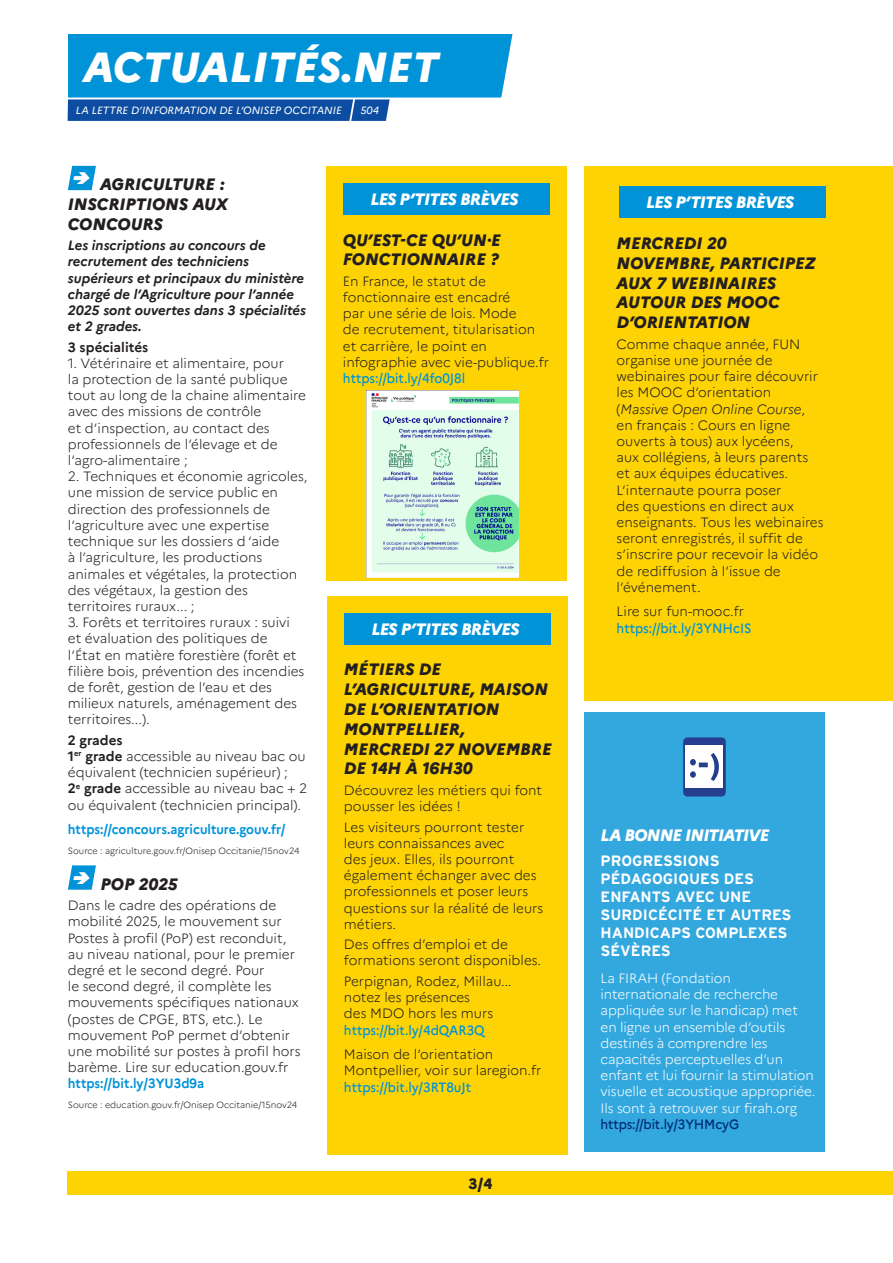
<style>
.page{position:relative;width:893px;height:1263px;background:#fff}
.page>*{position:absolute;margin:0;border:0;box-sizing:border-box;transform-origin:0 0}
.t1{font:italic 800 42px "Marianne";color:#fff}
.TITRE{font:italic 800 16.5px/19.8px "Marianne";color:#231f20}
.TITRE-2{font:italic 800 16.5px "Marianne";letter-spacing:-.045em;color:#fff}
.TITRE-3{font:700 15px/18px "Interstate";color:#fff}
.t2{font:800 15px "Marianne";color:#231f20}
.TEXTE_COURANT{font:300 13.5px/16.2px "Marianne";color:#231f20}
.TITRE-4{font:300 13.5px/16.2px "Marianne";color:#231f20}
.TITRE-5{font:300 13.5px/16.2px "Marianne";letter-spacing:-.01em;color:#fff}
.TEXTE_COURANT-2{font:italic 700 13.5px/16.2px "Marianne";color:#231f20}
.TEXTE_COURANT-3{font:500 13.5px/16.2px "Marianne";color:#0093d8;scale:.93 1}
.TEXTE_COURANT-4{font:700 13.5px "Marianne";color:#0093d8;scale:.93 1}
.TEXTE_COURANT-5{font:700 13.5px "Marianne";color:#231f20}
.TITRE-6{font:italic 10.5px "Marianne";color:#fff}
.TITRE-7{font:300 9px "Marianne";color:#231f20}
.s1{font-weight:700}
.s2{font-weight:700;color:#0093d8}
.s3{font-weight:500;color:#0093d8}
.s4{font-style:italic}
.s5{font-weight:300;color:#231f20}
.s6{font-weight:500;color:#002c76}
</style>
<div class="page">
<svg style="left:67px;top:34px;width:445px;height:87px;background:#1c91d2"></svg>
<div style="left:68px;top:1171px;width:825px;height:24px;background:#fed304"></div>
<div style="left:326px;top:166px;width:241px;height:414px;background:#fed304"></div>
<div style="left:584px;top:166px;width:309px;height:535px;background:#fed304"></div>
<div style="left:584px;top:712px;width:241px;height:439px;background:#33a8df"></div>
<div style="left:683px;top:737px;width:43px;height:59px;background:#253f8e;border-radius:4px"></div>
<div style="left:685px;top:745px;width:38px;height:43px;background:#fff"></div>
<svg style="left:690px;top:753px;width:29px;height:28px"></svg>
<div style="left:344px;top:183px;width:206px;height:31px;background:#0093d8"></div>
<div style="left:327px;top:596px;width:241px;height:558px;background:#fed304"></div>
<div style="left:345px;top:613px;width:206px;height:31px;background:#0093d8"></div>
<div style="left:619px;top:186px;width:207px;height:32px;background:#0093d8"></div>
<img style="left:367px;top:391px;width:151px;height:186px">
<svg style="left:68px;top:166px;width:28px;height:24px"></svg>
<svg style="left:68px;top:865px;width:28px;height:25px"></svg>
<p class="t1" style="left:83px;top:41px;width:357px">ACTUALITÉS.NET</p>
<p class="TITRE-6" style="left:76px;top:104px;width:267px">LA LETTRE D’INFORMATION DE L’ONISEP OCCITANIE</p>
<p class="TITRE-6" style="left:360px;top:104px;width:20px">504</p>
<p class="TITRE" style="left:68px;top:174px;width:162px;text-indent:32px">AGRICULTURE :<br>INSCRIPTIONS AUX<br>CONCOURS</p>
<p class="TEXTE_COURANT-2" style="left:68px;top:237px;width:240px">Les inscriptions au concours de recrutement des techniciens supérieurs et principaux du ministère chargé de l’Agriculture pour l’année<br>2025 sont ouvertes dans 3 spécialités et 2 grades.</p>
<p class="TEXTE_COURANT-5" style="left:68px;top:339px;width:82px">3 spécialités</p>
<p class="TEXTE_COURANT" style="left:68px;top:355px;width:240px">1. Vétérinaire et alimentaire, pour<br>la protection de la santé publique tout au long de la chaine alimentaire avec des missions de contrôle<br>et d’inspection, au contact des professionnels de l’élevage et de l’agro-alimentaire ;</p>
<p class="TEXTE_COURANT" style="left:68px;top:468px;width:241px">2. Techniques et économie agricoles, une mission de service public en direction des professionnels de l’agriculture avec une expertise technique sur les dossiers d ‘aide<br>à l’agriculture, les productions animales et végétales, la protection des végétaux, la gestion des territoires ruraux... ;</p>
<p class="TEXTE_COURANT" style="left:68px;top:614px;width:238px">3. Forêts et territoires ruraux : suivi et évaluation des politiques de<br>l’État en matière forestière (forêt et filière bois, prévention des incendies de forêt, gestion de l’eau et des milieux naturels, aménagement des territoires...).</p>
<p class="TEXTE_COURANT" style="left:68px;top:732px;width:241px"><span class="s1">2 grades<br>1</span><sup>er</sup> <span class="s1">grade</span> accessible au niveau bac ou équivalent (technicien supérieur) ;<br><span class="s1">2</span><sup>e</sup> <span class="s1">grade</span> accessible au niveau bac + 2 ou équivalent (technicien principal).</p>
<p class="TEXTE_COURANT-4" style="left:68px;top:821px;width:236px">https://concours.agriculture.gouv.fr/</p>
<p class="TITRE-7" style="left:68px;top:845px;width:233px">Source : agriculture.gouv.fr/Onisep Occitanie/15nov24</p>
<p class="TITRE" style="left:100px;top:874px;width:79px">POP 2025</p>
<p class="TITRE-4" style="left:68px;top:897px;width:234px">Dans le cadre des opérations de mobilité 2025, le mouvement sur<br>Postes à profil (PoP) est reconduit, au niveau national, pour le premier degré et le second degré. Pour<br>le second degré, il complète les mouvements spécifiques nationaux (postes de CPGE, BTS, etc.). Le mouvement PoP permet d’obtenir une mobilité sur postes à profil hors barème. Lire sur education.gouv.fr <span class="s2">https://bit.ly/3YU3d9a</span></p>
<p class="TITRE-7" style="left:68px;top:1099px;width:231px">Source : education.gouv.fr/Onisep Occitanie/15nov24</p>
<p class="TITRE-2" style="left:370px;top:189px;width:150px">LES P’TITES BRÈVES</p>
<p class="TITRE" style="left:343px;top:230px;width:159px">QU’EST-CE QU’UN·E<br>FONCTIONNAIRE ?</p>
<p class="TEXTE_COURANT" style="left:343px;top:273px;width:207px">En France, le statut de fonctionnaire est encadré<br>par une série de lois. Mode<br>de recrutement, titularisation et carrière, le point en infographie avec vie-publique.fr <span class="s3">https://bit.ly/4fo0J8l</span></p>
<p class="TITRE-2" style="left:371px;top:619px;width:150px">LES P’TITES BRÈVES</p>
<p class="TITRE" style="left:344px;top:660px;width:209px">MÉTIERS DE<br>L’AGRICULTURE, MAISON<br>DE L’ORIENTATION<br>MONTPELLIER,<br>MERCREDI 27 NOVEMBRE<br>DE 14H À 16H30</p>
<p class="TITRE-4" style="left:344px;top:782px;width:200px">Découvrez les métiers qui font pousser les idées !</p>
<p class="TITRE-4" style="left:344px;top:819px;width:201px">Les visiteurs pourront tester leurs connaissances avec<br>des jeux. Elles, ils pourront également échanger avec des professionnels et poser leurs questions sur la réalité de leurs métiers.</p>
<p class="TITRE-4" style="left:344px;top:936px;width:199px">Des offres d’emploi et de formations seront disponibles.</p>
<p class="TEXTE_COURANT" style="left:344px;top:973px;width:169px">Perpignan, Rodez, Millau... notez les présences<br>des MDO hors les murs <span class="s3">https://bit.ly/4dQAR3Q</span></p>
<p class="TEXTE_COURANT" style="left:344px;top:1046px;width:199px">Maison de l’orientation<br>Montpellier, voir sur laregion.fr <span class="s3">https://bit.ly/3RT8uJt</span></p>
<p class="t2" style="left:468px;top:1174px;width:25px">3/4</p>
<p class="TITRE-2" style="left:646px;top:192px;width:150px">LES P’TITES BRÈVES</p>
<p class="TITRE" style="left:617px;top:233px;width:201px">MERCREDI 20<br>NOVEMBRE, PARTICIPEZ<br>AUX 7 WEBINAIRES<br>AUTOUR DES MOOC<br>D’ORIENTATION</p>
<p class="TEXTE_COURANT" style="left:617px;top:336px;width:209px">Comme chaque année, FUN organise une journée de webinaires pour faire découvrir les MOOC d’orientation (<span class="s4">Massive Open Online Course</span>, en français : Cours en ligne ouverts à tous) aux lycéens,<br>aux collégiens, à leurs parents et aux équipes éducatives.<br>L’internaute pourra poser<br>des questions en direct aux enseignants. Tous les webinaires seront enregistrés, il suffit de s’inscrire pour recevoir la vidéo de rediffusion à l’issue de l’événement.</p>
<p class="TEXTE_COURANT-3" style="left:617px;top:603px;width:147px"><span class="s5">Lire sur fun-mooc.fr </span>https://bit.ly/3YNHcIS</p>
<p class="TITRE-2" style="left:601px;top:825px;width:170px">LA BONNE INITIATIVE</p>
<p class="TITRE-3" style="left:601px;top:852px;width:192px">PROGRESSIONS<br>PÉDAGOGIQUES DES<br>ENFANTS AVEC UNE<br>SURDICÉCITÉ ET AUTRES<br>HANDICAPS COMPLEXES<br>SÉVÈRES</p>
<p class="TITRE-5" style="left:601px;top:970px;width:216px">La FIRAH (Fondation internationale de recherche appliquée sur le handicap) met en ligne un ensemble d’outils destinés à comprendre les capacités perceptuelles d’un enfant et lui fournir la stimulation visuelle et acoustique appropriée.<br>Ils sont à retrouver sur firah.org <span class="s6">https://bit.ly/3YHMcyG</span></p>
</div>
